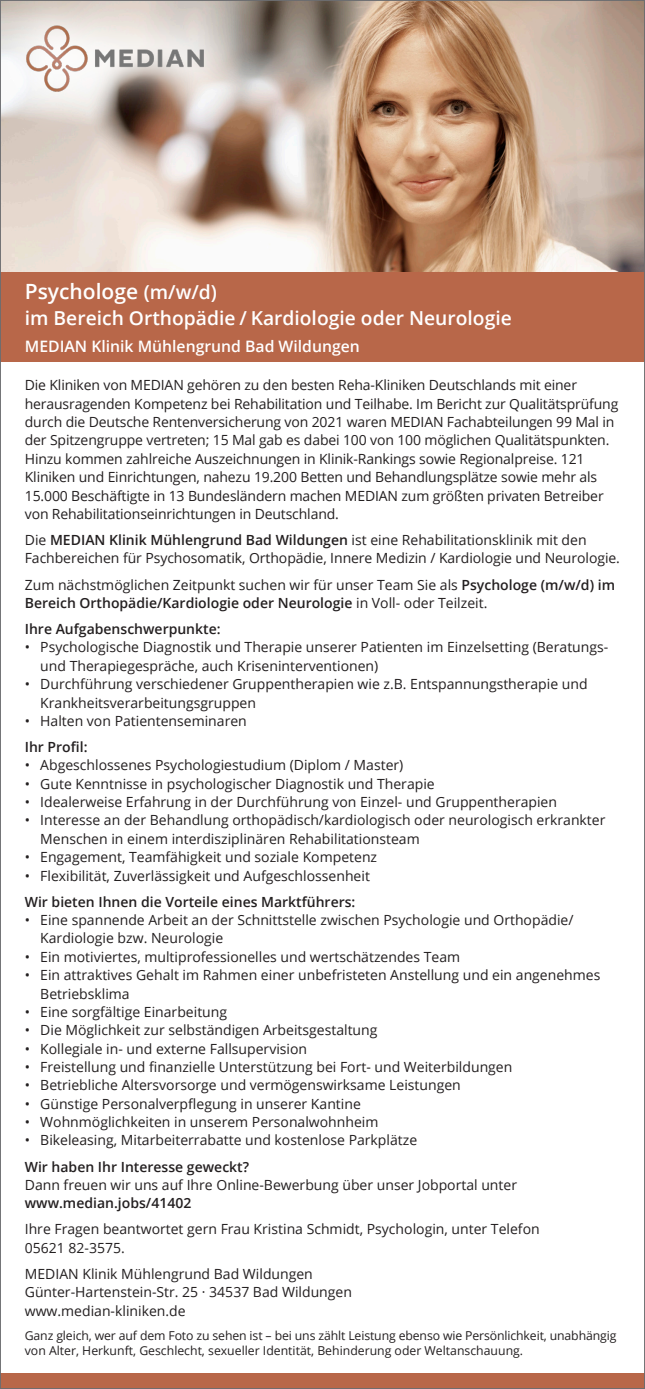
<style>
.page{position:relative;width:645px;height:1389px;background:#fff}
.page>*{position:absolute;margin:0;border:0;box-sizing:border-box;transform-origin:0 0}
.t1{font:600 21px "Open Sans";color:#fff}
.t2{font:600 19.25px "Open Sans";color:#fff}
.t3{font:600 15.75px "Open Sans";color:#fff}
.t4{font:14px/18.4px "Open Sans";color:#231f20}
.t5{font:600 14px "Open Sans";color:#231f20}
.t6{font:12.25px/14.7px "Open Sans";letter-spacing:-.01em;color:#231f20}
.s1{font-size:19.25px}
.s2{font-weight:600}
</style>
<div class="page">
<img style="left:2px;top:2px;width:641px;height:271px">
<div style="left:0;top:1373px;width:645px;height:16px;background:#b86749"></div>
<svg style="left:2px;top:2px;width:251px;height:137px;background:#c6b9b1"></svg>
<img style="left:22px;top:25px;width:187px;height:67px">
<div style="left:0;top:273px;width:645px;height:89px;background:#b86749"></div>
<h1 class="t1" style="left:25px;top:277px;width:194px">Psychologe <span class="s1">(m/w/d)</span></h1>
<h2 class="t2" style="left:25px;top:305px;width:488px">im Bereich Orthopädie / Kardiologie oder Neurologie</h2>
<p class="t3" style="left:25px;top:335px;width:337px">MEDIAN Klinik Mühlengrund Bad Wildungen</p>
<p class="t4" style="left:25px;top:376px;width:595px">Die Kliniken von MEDIAN gehören zu den besten Reha-Kliniken Deutschlands mit einer herausragenden Kompetenz bei Rehabilitation und Teilhabe. Im Bericht zur Qualitätsprüfung durch die Deutsche Rentenversicherung von 2021 waren MEDIAN Fachabteilungen 99 Mal in der Spitzengruppe vertreten; 15 Mal gab es dabei 100 von 100 möglichen Qualitätspunkten.<br>Hinzu kommen zahlreiche Auszeichnungen in Klinik-Rankings sowie Regionalpreise. 121<br>Kliniken und Einrichtungen, nahezu 19.200 Betten und Behandlungsplätze sowie mehr als 15.000 Beschäftigte in 13 Bundesländern machen MEDIAN zum größten privaten Betreiber von Rehabilitationseinrichtungen in Deutschland.</p>
<p class="t4" style="left:25px;top:530px;width:597px">Die <span class="s2">MEDIAN Klinik Mühlengrund Bad Wildungen</span> ist eine Rehabilitationsklinik mit den<br>Fachbereichen für Psychosomatik, Orthopädie, Innere Medizin / Kardiologie und Neurologie.</p>
<p class="t4" style="left:25px;top:575px;width:592px">Zum nächstmöglichen Zeitpunkt suchen wir für unser Team Sie als <span class="s2">Psychologe (m/w/d) im<br>Bereich Orthopädie/Kardiologie oder Neurologie</span> in Voll- oder Teilzeit.</p>
<p class="t5" style="left:25px;top:619px;width:197px">Ihre Aufgabenschwerpunkte:</p>
<p class="t4" style="left:40px;top:638px;width:569px;text-indent:-15px">• Psychologische Diagnostik und Therapie unserer Patienten im Einzelsetting (Beratungs&shy;und Therapiegespräche, auch Kriseninterventionen)</p>
<p class="t4" style="left:40px;top:675px;width:549px;text-indent:-15px">• Durchführung verschiedener Gruppentherapien wie z.B. Entspannungstherapie und<br>Krankheitsverarbeitungsgruppen</p>
<p class="t4" style="left:25px;top:711px;width:224px">• Halten von Patientenseminaren</p>
<p class="t5" style="left:25px;top:737px;width:64px">Ihr Profil:</p>
<p class="t4" style="left:25px;top:756px;width:380px">• Abgeschlossenes Psychologiestudium (Diplom / Master)</p>
<p class="t4" style="left:25px;top:774px;width:411px">• Gute Kenntnisse in psychologischer Diagnostik und Therapie</p>
<p class="t4" style="left:25px;top:792px;width:534px">• Idealerweise Erfahrung in der Durchführung von Einzel- und Gruppentherapien</p>
<p class="t4" style="left:40px;top:811px;width:567px;text-indent:-15px">• Interesse an der Behandlung orthopädisch/kardiologisch oder neurologisch erkrankter<br>Menschen in einem interdisziplinären Rehabilitationsteam</p>
<p class="t4" style="left:25px;top:848px;width:354px">• Engagement, Teamfähigkeit und soziale Kompetenz</p>
<p class="t4" style="left:25px;top:866px;width:347px">• Flexibilität, Zuverlässigkeit und Aufgeschlossenheit</p>
<p class="t5" style="left:25px;top:892px;width:332px">Wir bieten Ihnen die Vorteile eines Marktführers:</p>
<p class="t4" style="left:40px;top:910px;width:535px;text-indent:-15px">• Eine spannende Arbeit an der Schnittstelle zwischen Psychologie und Orthopädie/<br>Kardiologie bzw. Neurologie</p>
<p class="t4" style="left:25px;top:947px;width:437px">• Ein motiviertes, multiprofessionelles und wertschätzendes Team</p>
<p class="t4" style="left:40px;top:966px;width:562px;text-indent:-15px">• Ein attraktives Gehalt im Rahmen einer unbefristeten Anstellung und ein angenehmes<br>Betriebsklima</p>
<p class="t4" style="left:25px;top:1002px;width:204px">• Eine sorgfältige Einarbeitung</p>
<p class="t4" style="left:25px;top:1021px;width:354px">• Die Möglichkeit zur selbständigen Arbeitsgestaltung</p>
<p class="t4" style="left:25px;top:1039px;width:284px">• Kollegiale in- und externe Fallsupervision</p>
<p class="t4" style="left:25px;top:1057px;width:489px">• Freistellung und finanzielle Unterstützung bei Fort- und Weiterbildungen</p>
<p class="t4" style="left:25px;top:1076px;width:437px">• Betriebliche Altersvorsorge und vermögenswirksame Leistungen</p>
<p class="t4" style="left:25px;top:1094px;width:338px">• Günstige Personalverpflegung in unserer Kantine</p>
<p class="t4" style="left:25px;top:1112px;width:355px">• Wohnmöglichkeiten in unserem Personalwohnheim</p>
<p class="t4" style="left:25px;top:1131px;width:394px">• Bikeleasing, Mitarbeiterrabatte und kostenlose Parkplätze</p>
<p class="t5" style="left:25px;top:1157px;width:226px">Wir haben Ihr Interesse geweckt?</p>
<p class="t4" style="left:25px;top:1175px;width:494px">Dann freuen wir uns auf Ihre Online-Bewerbung über unser Jobportal unter</p>
<p class="t5" style="left:25px;top:1194px;width:168px">www.median.jobs/41402</p>
<p class="t4" style="left:25px;top:1220px;width:516px">Ihre Fragen beantwortet gern Frau Kristina Schmidt, Psychologin, unter Telefon<br>05621 82-3575.</p>
<p class="t4" style="left:25px;top:1264px;width:329px">MEDIAN Klinik Mühlengrund Bad Wildungen<br>Günter-Hartenstein-Str. 25 · 34537 Bad Wildungen www.median-kliniken.de</p>
<p class="t6" style="left:25px;top:1328px;width:593px">Ganz gleich, wer auf dem Foto zu sehen ist – bei uns zählt Leistung ebenso wie Persönlichkeit, unabhängig von Alter, Herkunft, Geschlecht, sexueller Identität, Behinderung oder Weltanschauung.</p>
</div>
